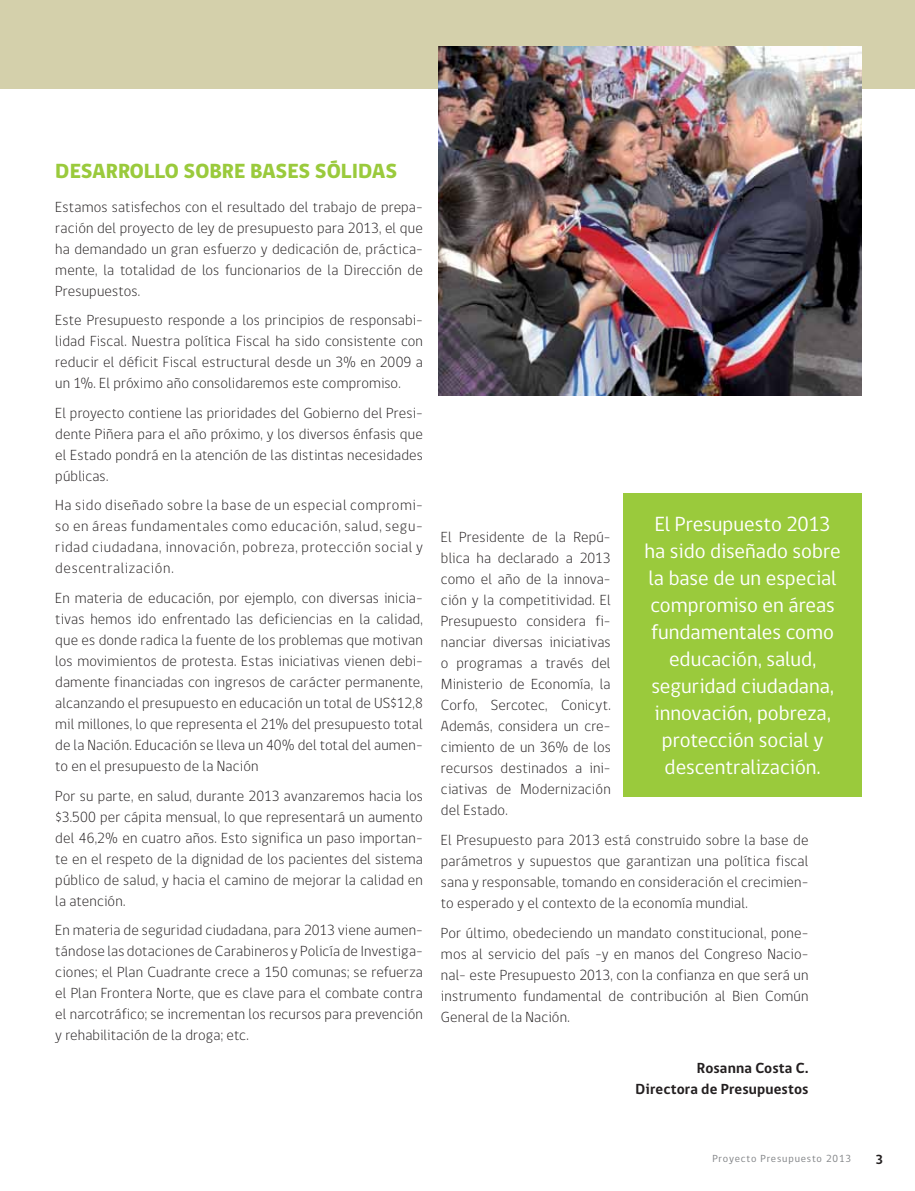
<style>
.page{position:relative;width:915px;height:1191px;background:#fff}
.page>*{position:absolute;margin:0;border:0;box-sizing:border-box;transform-origin:0 0}
.t1{font:21px/27px "gob CL";color:#fff;text-align:center}
.t2{font:800 21px "gob CL";color:#9aca3c}
.t3{font:300 15px/21px "gob CL";letter-spacing:.01em;color:#231f20;text-align:justify}
.t4{font:700 15px/21px "gob CL";letter-spacing:.005em;color:#231f20;text-align:right}
.t5{font:700 13.5px "gob CL";color:#231f20}
.t6{font:10.5px "gob CL";letter-spacing:.08em;color:#808285}
</style>
<div class="page">
<div style="left:1px;top:0;width:913px;height:89px;background:#d4d0ab"></div>
<div style="left:623px;top:493px;width:238px;height:303px;background:#9aca3c"></div>
<img style="left:438px;top:47px;width:423px;height:348px">
<h1 class="t2" style="left:55px;top:157px;width:343px">DESARROLLO SOBRE BASES SÓLIDAS</h1>
<p class="t3" style="left:55px;top:197px;width:369px">Estamos satisfechos con el resultado del trabajo de prepa&shy;ración del proyecto de ley de presupuesto para 2013, el que ha demandado un gran esfuerzo y dedicación de, práctica&shy;mente, la totalidad de los funcionarios de la Dirección de Presupuestos.</p>
<p class="t3" style="left:55px;top:310px;width:369px">Este Presupuesto responde a los principios de responsabi&shy;lidad Fiscal. Nuestra política Fiscal ha sido consistente con reducir el déficit Fiscal estructural desde un 3% en 2009 a un 1%. El próximo año consolidaremos este compromiso.</p>
<p class="t3" style="left:55px;top:403px;width:369px">El proyecto contiene las prioridades del Gobierno del Presi&shy;dente Piñera para el año próximo, y los diversos énfasis que el Estado pondrá en la atención de las distintas necesidades públicas.</p>
<p class="t3" style="left:55px;top:495px;width:369px">Ha sido diseñado sobre la base de un especial compromi&shy;so en áreas fundamentales como educación, salud, segu&shy;ridad ciudadana, innovación, pobreza, protección social y descentralización.</p>
<p class="t3" style="left:55px;top:588px;width:369px">En materia de educación, por ejemplo, con diversas inicia&shy;tivas hemos ido enfrentado las deficiencias en la calidad, que es donde radica la fuente de los problemas que motivan los movimientos de protesta. Estas iniciativas vienen debi&shy;damente financiadas con ingresos de carácter permanente, alcanzando el presupuesto en educación un total de US$12,8 mil millones, lo que representa el 21% del presupuesto total de la Nación. Educación se lleva un 40% del total del aumen&shy;to en el presupuesto de la Nación</p>
<p class="t3" style="left:55px;top:785px;width:369px">Por su parte, en salud, durante 2013 avanzaremos hacia los $3.500 per cápita mensual, lo que representará un aumento del 46,2% en cuatro años. Esto significa un paso importan&shy;te en el respeto de la dignidad de los pacientes del sistema público de salud, y hacia el camino de mejorar la calidad en la atención.</p>
<p class="t3" style="left:55px;top:920px;width:369px">En materia de seguridad ciudadana, para 2013 viene aumen&shy;tándose las dotaciones de Carabineros y Policía de Investiga&shy;ciones; el Plan Cuadrante crece a 150 comunas; se refuerza el Plan Frontera Norte, que es clave para el combate contra el narcotráfico; se incrementan los recursos para prevención y rehabilitación de la droga; etc.</p>
<h1 class="t1" style="left:644px;top:511px;width:197px">El Presupuesto 2013 ha sido diseñado sobre la base de un especial compromiso en áreas fundamentales como educación, salud, seguridad ciudadana, innovación, pobreza, protección social y descentralización.</h1>
<p class="t3" style="left:441px;top:527px;width:171px">El Presidente de la Repú&shy;blica ha declarado a 2013 como el año de la innova&shy;ción y la competitividad. El Presupuesto considera fi&shy;nanciar diversas iniciativas o programas a través del Ministerio de Economía, la Corfo, Sercotec, Conicyt.<br>Además, considera un cre&shy;cimiento de un 36% de los recursos destinados a ini&shy;ciativas de Modernización del Estado.</p>
<p class="t3" style="left:441px;top:830px;width:369px">El Presupuesto para 2013 está construido sobre la base de parámetros y supuestos que garantizan una política fiscal sana y responsable, tomando en consideración el crecimien&shy;to esperado y el contexto de la economía mundial.</p>
<p class="t3" style="left:441px;top:922px;width:369px">Por último, obedeciendo un mandato constitucional, pone&shy;mos al servicio del país –y en manos del Congreso Nacio&shy;nal- este Presupuesto 2013, con la confianza en que será un instrumento fundamental de contribución al Bien Común General de la Nación.</p>
<p class="t4" style="left:635px;top:1057px;width:174px">Rosanna Costa C.<br>Directora de Presupuestos</p>
<p class="t6" style="left:712px;top:1150px;width:140px">Proyecto Presupuesto 2013</p>
<p class="t5" style="left:875px;top:1150px;width:9px">3</p>
</div>
